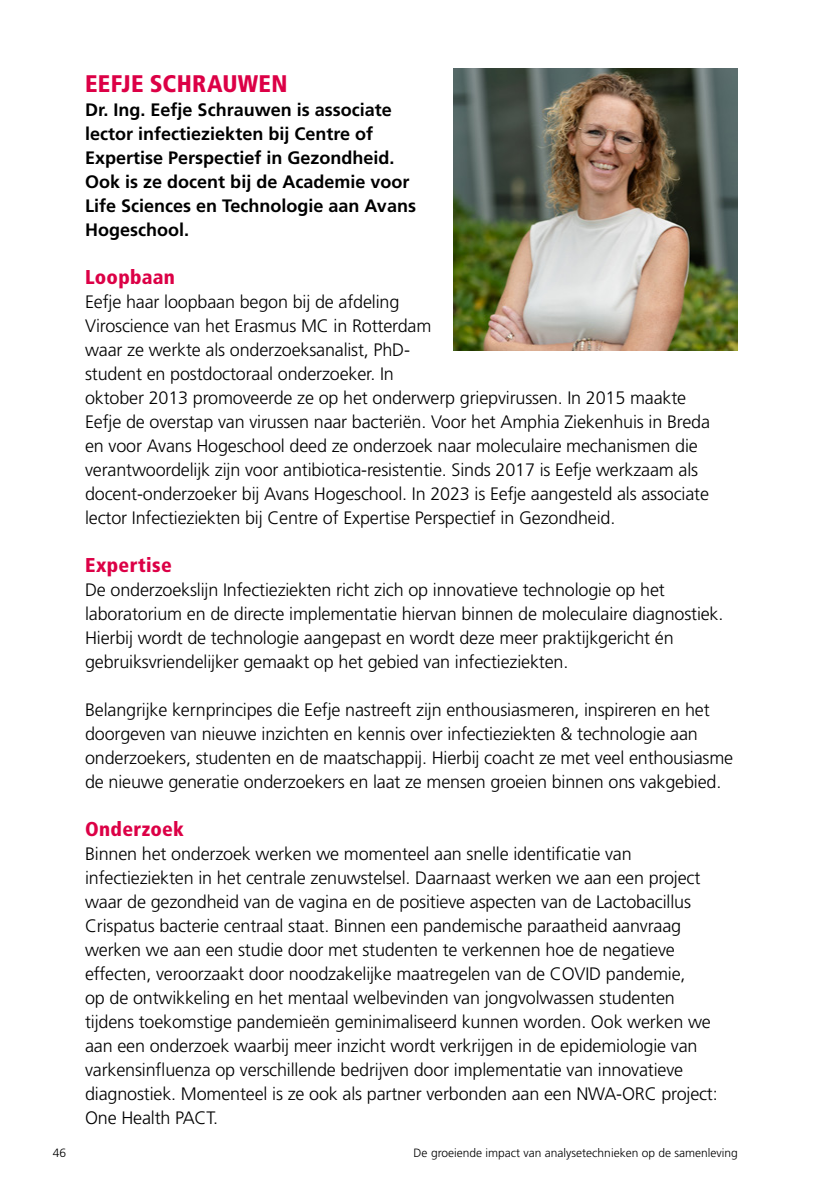
<style>
.page{position:relative;width:840px;height:1191px;background:#fff}
.page>*{position:absolute;margin:0;border:0;box-sizing:border-box;transform-origin:0 0}
.t1{font:900 condensed 24px "Frutiger LT Std";letter-spacing:.015em;color:#dc0046}
.t2{font:900 condensed 20px "Frutiger LT Std";letter-spacing:.015em;color:#dc0046}
.t3{font:300 18px/24px "Frutiger LT Std";letter-spacing:-.01em;color:#000}
.t4{font:700 18px/24px "Frutiger LT Std";color:#000}
.t5{font:300 12px "Frutiger LT Std";color:#000}
</style>
<div class="page">
<img style="left:453px;top:68px;width:284px;height:282px">
<h1 class="t1" style="left:85px;top:69px;width:204px">EEFJE SCHRAUWEN</h1>
<p class="t4" style="left:85px;top:98px;width:332px">Dr. Ing. Eefje Schrauwen is associate lector infectieziekten bij Centre of Expertise Perspectief in Gezondheid.<br>Ook is ze docent bij de Academie voor Life Sciences en Technologie aan Avans Hogeschool.</p>
<p class="t2" style="left:85px;top:265px;width:91px">Loopbaan</p>
<p class="t3" style="left:85px;top:290px;width:626px">Eefje haar loopbaan begon bij de afdeling<br>Viroscience van het Erasmus MC in Rotterdam<br>waar ze werkte als onderzoeksanalist, PhD-<br>student en postdoctoraal onderzoeker. In<br>oktober 2013 promoveerde ze op het onderwerp griepvirussen. In 2015 maakte Eefje de overstap van virussen naar bacteriën. Voor het Amphia Ziekenhuis in Breda en voor Avans Hogeschool deed ze onderzoek naar moleculaire mechanismen die verantwoordelijk zijn voor antibiotica-resistentie. Sinds 2017 is Eefje werkzaam als docent-onderzoeker bij Avans Hogeschool. In 2023 is Eefje aangesteld als associate lector Infectieziekten bij Centre of Expertise Perspectief in Gezondheid.</p>
<p class="t2" style="left:85px;top:553px;width:88px">Expertise</p>
<p class="t3" style="left:85px;top:578px;width:639px">De onderzoekslijn Infectieziekten richt zich op innovatieve technologie op het laboratorium en de directe implementatie hiervan binnen de moleculaire diagnostiek.<br>Hierbij wordt de technologie aangepast en wordt deze meer praktijkgericht én gebruiksvriendelijker gemaakt op het gebied van infectieziekten.</p>
<p class="t3" style="left:85px;top:698px;width:649px">Belangrijke kernprincipes die Eefje nastreeft zijn enthousiasmeren, inspireren en het doorgeven van nieuwe inzichten en kennis over infectieziekten &amp; technologie aan onderzoekers, studenten en de maatschappij. Hierbij coacht ze met veel enthousiasme de nieuwe generatie onderzoekers en laat ze mensen groeien binnen ons vakgebied.</p>
<p class="t2" style="left:85px;top:817px;width:100px">Onderzoek</p>
<p class="t3" style="left:85px;top:842px;width:633px">Binnen het onderzoek werken we momenteel aan snelle identificatie van infectieziekten in het centrale zenuwstelsel. Daarnaast werken we aan een project waar de gezondheid van de vagina en de positieve aspecten van de Lactobacillus Crispatus bacterie centraal staat. Binnen een pandemische paraatheid aanvraag werken we aan een studie door met studenten te verkennen hoe de negatieve effecten, veroorzaakt door noodzakelijke maatregelen van de COVID pandemie,<br>op de ontwikkeling en het mentaal welbevinden van jongvolwassen studenten tijdens toekomstige pandemieën geminimaliseerd kunnen worden. Ook werken we aan een onderzoek waarbij meer inzicht wordt verkrijgen in de epidemiologie van varkensinfluenza op verschillende bedrijven door implementatie van innovatieve diagnostiek. Momenteel is ze ook als partner verbonden aan een NWA-ORC project:<br>One Health PACT.</p>
<p class="t5" style="left:53px;top:1146px;width:15px">46</p>
<p class="t5" style="left:413px;top:1146px;width:325px">De groeiende impact van analysetechnieken op de samenleving</p>
</div>
